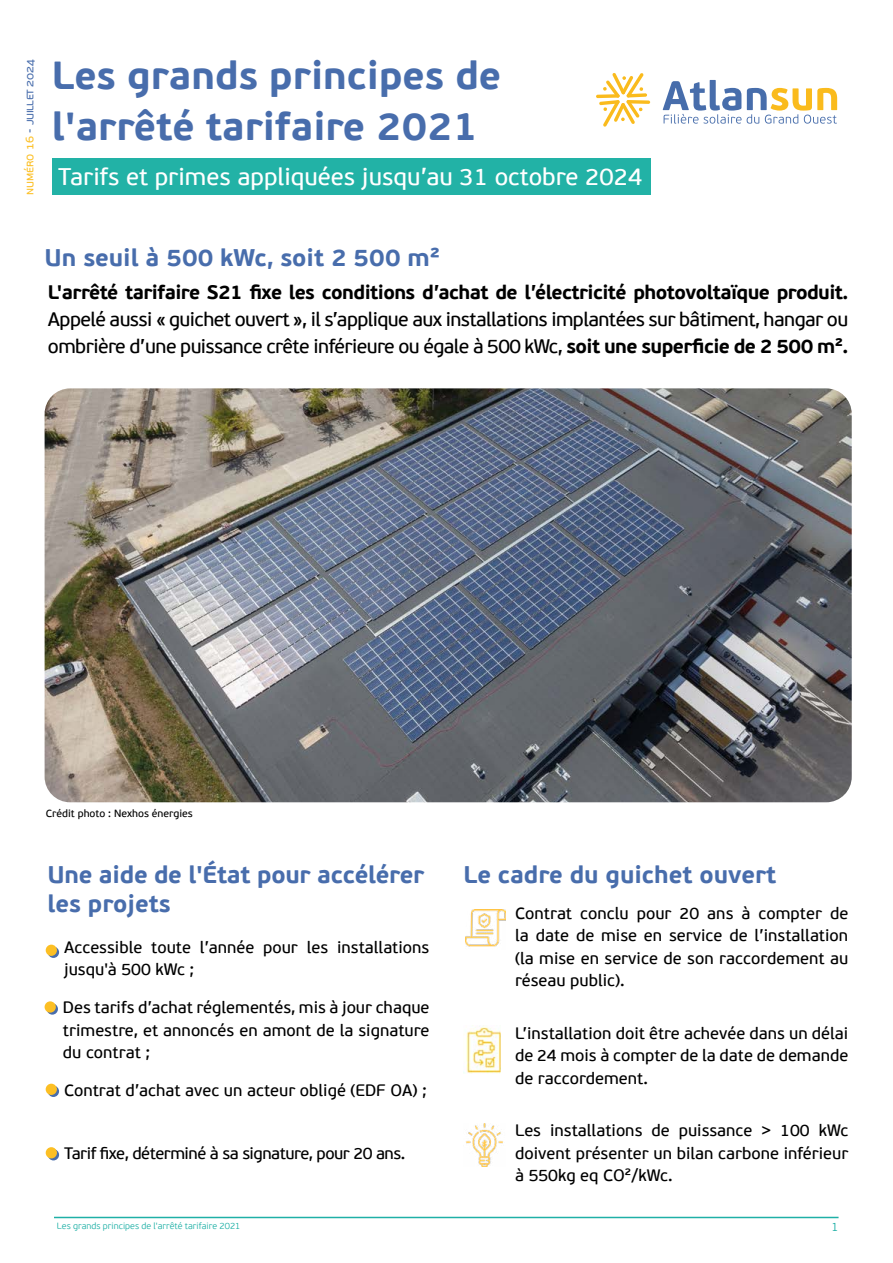
<style>
.page{position:relative;width:893px;height:1263px;background:#fff}
.page>*{position:absolute;margin:0;border:0;box-sizing:border-box;transform-origin:0 0}
.t1{font:700 39px/51px "PF Beau Sans Pro";color:#486dac}
.t2{font:700 24px/28.8px "PF Beau Sans Pro";color:#486dac}
.t3{font:24px "PF Beau Sans Pro Bbook";color:#fff}
.t4{font:19.5px/27px "PF Beau Sans Pro Bbook";letter-spacing:-.03em;color:#000}
.t5{font:700 19.5px "PF Beau Sans Pro";letter-spacing:-.03em;color:#000}
.t6{font:16.5px/22.5px "PF Beau Sans Pro Bbook";color:#000;text-align:justify}
.t7{font:16.5px "PF Beau Sans Pro Bbook";letter-spacing:-.03em;color:#000}
.t8{font:12px "PF Beau Sans Pro";letter-spacing:-.03em;color:#486dac}
.t9{font:300 12px "PF Beau Sans Pro";color:#1fb0a6}
.t10{font:10.5px "PF Beau Sans Pro Bbook";color:#000}
.t11{font:300 9px "PF Beau Sans Pro";color:#1fb0a6}
.s1{color:#fcbf24}
.s2{font-family:"PF Beau Sans Pro";font-weight:700}
</style>
<div class="page">
<hr style="left:54px;top:1217px;width:784px;height:1px;background:#1fb0a6">
<svg style="left:663px;top:80px;width:174px;height:44px"></svg>
<svg style="left:596px;top:73px;width:54px;height:54px"></svg>
<div style="left:52px;top:158px;width:599px;height:36px;background:#22b2a6"></div>
<img style="left:463px;top:1025px;width:37px;height:48px">
<img style="left:466px;top:1124px;width:37px;height:42px">
<img style="left:466px;top:909px;width:40px;height:38px">
<div style="left:48px;top:947px;width:11px;height:11px;background:#486dac;border-radius:50%"></div>
<div style="left:46px;top:945px;width:11px;height:11px;background:#fcbf24;border-radius:50%"></div>
<svg style="left:48px;top:1149px;width:11px;height:11px"></svg>
<div style="left:46px;top:1147px;width:11px;height:11px;background:#fcbf24;border-radius:50%"></div>
<svg style="left:47px;top:1003px;width:11px;height:12px"></svg>
<div style="left:45px;top:1001px;width:11px;height:11px;background:#fcbf24;border-radius:50%"></div>
<div style="left:48px;top:1086px;width:11px;height:11px;background:#486dac;border-radius:50%"></div>
<div style="left:46px;top:1084px;width:11px;height:11px;background:#fcbf24;border-radius:50%"></div>
<img style="left:45px;top:388px;width:807px;height:414px">
<p class="t8" style="left:22px;top:195px;width:138px;rotate:-90deg"><span class="s1">numéro 16</span> - juillet 2024</p>
<h1 class="t1" style="left:52px;top:51px;width:451px">Les grands principes de l'arrêté tarifaire 2021</h1>
<h2 class="t3" style="left:58px;top:163px;width:586px">Tarifs et primes appliquées jusqu’au 31 octobre 2024</h2>
<h2 class="t2" style="left:45px;top:244px;width:397px">Un seuil à 500 kWc, soit 2 500 m²</h2>
<p class="t5" style="left:48px;top:280px;width:802px">L'arrêté tarifaire S21 fixe les conditions d’achat de l’électricité photovoltaïque produit.</p>
<p class="t4" style="left:48px;top:306px;width:802px">Appelé aussi « guichet ouvert », il s’applique aux installations implantées sur bâtiment, hangar ou ombrière d’une puissance crête inférieure ou égale à 500 kWc, <span class="s2">soit une superficie de 2 500 m².</span></p>
<p class="t10" style="left:46px;top:807px;width:149px">Crédit photo : Nexhos énergies</p>
<h2 class="t2" style="left:48px;top:861px;width:378px">Une aide de l'État pour accélérer les projets</h2>
<p class="t6" style="left:64px;top:936px;width:367px">Accessible toute l’année pour les installations jusqu'à 500 kWc ;</p>
<p class="t6" style="left:63px;top:997px;width:368px">Des tarifs d’achat réglementés, mis à jour chaque trimestre, et annoncés en amont de la signature du contrat ;</p>
<p class="t6" style="left:64px;top:1079px;width:364px">Contrat d’achat avec un acteur obligé (EDF OA) ;</p>
<p class="t7" style="left:64px;top:1144px;width:343px">Tarif fixe, déterminé à sa signature, pour 20 ans.</p>
<h2 class="t2" style="left:463px;top:861px;width:314px">Le cadre du guichet ouvert</h2>
<p class="t6" style="left:515px;top:902px;width:335px">Contrat conclu pour 20 ans à compter de la date de mise en service de l’installation (la mise en service de son raccordement au réseau public).</p>
<p class="t6" style="left:515px;top:1022px;width:335px">L’installation doit être achevée dans un délai de 24 mois à compter de la date de demande de raccordement.</p>
<p class="t6" style="left:515px;top:1120px;width:335px">Les installations de puissance &gt; 100 kWc doivent présenter un bilan carbone inférieur à 550kg eq CO²/kWc.</p>
<p class="t11" style="left:57px;top:1220px;width:185px">Les grands principes de l'arrêté tarifaire 2021</p>
<p class="t9" style="left:831px;top:1220px;width:8px">1</p>
</div>
